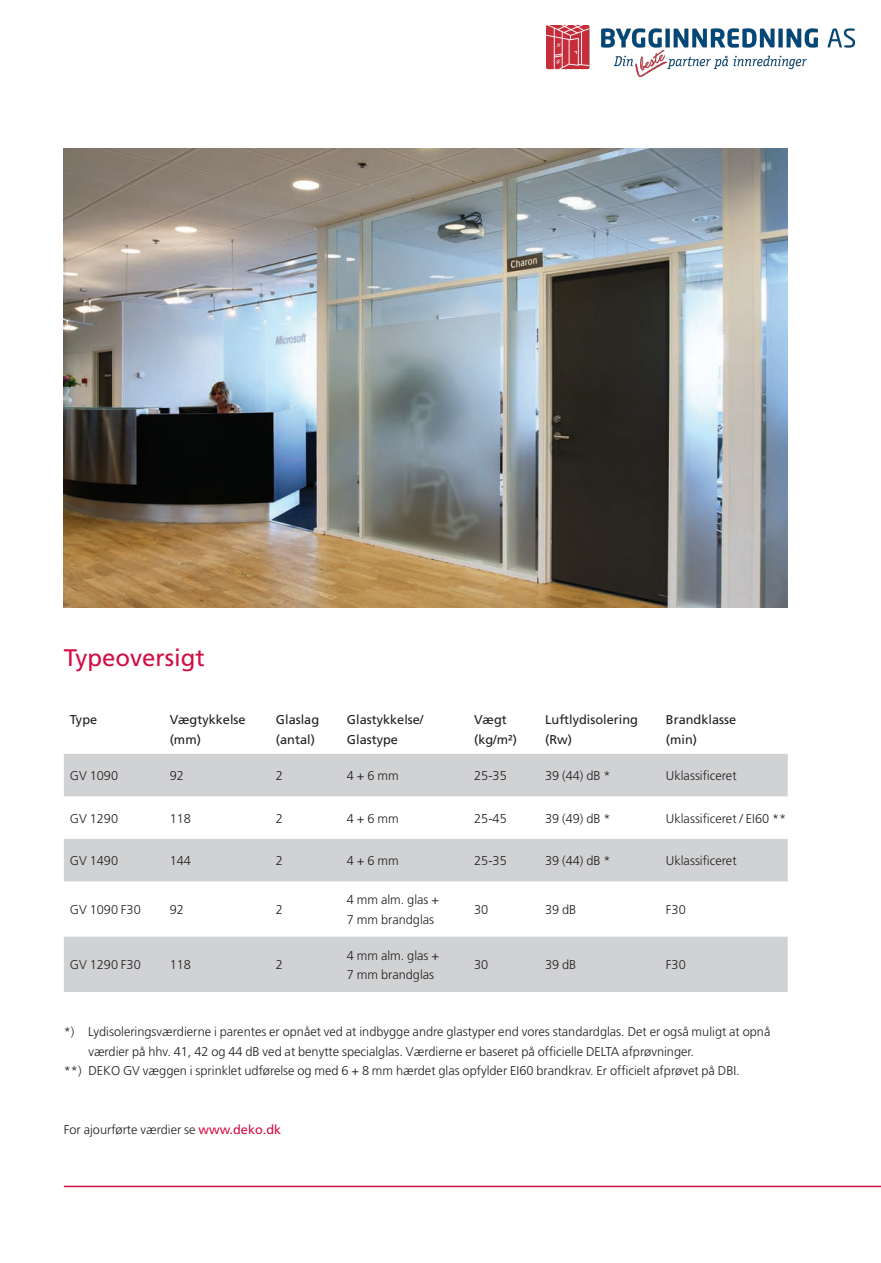
<style>
.page{position:relative;width:881px;height:1263px;background:#fff}
.page>*{position:absolute;margin:0;border:0;box-sizing:border-box;transform-origin:0 0}
.t1{font:24px "Frutiger";color:#d20d44}
.t2{font:300 12.75px/19.5px "Frutiger";color:#231f20}
.t3{font:12.75px/19.5px "Frutiger";color:#231f20}
.s1{font-weight:400;color:#d20d44}
</style>
<div class="page">
<hr style="left:64px;top:1186px;width:816px;height:1px;background:#d20d44">
<img style="left:64px;top:149px;width:723px;height:458px">
<svg style="left:64px;top:754px;width:723px;height:238px;fill:#d1d2d4"></svg>
<img style="left:546px;top:26px;width:308px;height:51px">
<p class="t1" style="left:64px;top:643px;width:142px">Typeoversigt</p>
<p class="t3" style="left:70px;top:710px;width:29px">Type</p>
<p class="t3" style="left:170px;top:710px;width:77px">Vægtykkelse (mm)</p>
<p class="t3" style="left:276px;top:710px;width:45px">Glaslag (antal)</p>
<p class="t3" style="left:347px;top:710px;width:78px">Glastykkelse/<br>Glastype</p>
<p class="t3" style="left:474px;top:710px;width:44px">Vægt (kg/m²)</p>
<p class="t3" style="left:545px;top:710px;width:94px">Luftlydisolering (Rw)</p>
<p class="t3" style="left:665px;top:710px;width:72px">Brandklasse (min)</p>
<p class="t2" style="left:70px;top:766px;width:50px">GV 1090</p>
<p class="t2" style="left:170px;top:766px;width:16px">92</p>
<p class="t2" style="left:276px;top:766px;width:9px">2</p>
<p class="t2" style="left:347px;top:766px;width:53px">4 + 6 mm</p>
<p class="t2" style="left:474px;top:766px;width:34px">25-35</p>
<p class="t2" style="left:545px;top:766px;width:67px">39 (44) dB *</p>
<p class="t2" style="left:665px;top:766px;width:72px">Uklassificeret</p>
<p class="t2" style="left:70px;top:808px;width:50px">GV 1290</p>
<p class="t2" style="left:170px;top:808px;width:23px">118</p>
<p class="t2" style="left:276px;top:808px;width:9px">2</p>
<p class="t2" style="left:347px;top:808px;width:53px">4 + 6 mm</p>
<p class="t2" style="left:474px;top:808px;width:34px">25-45</p>
<p class="t2" style="left:545px;top:808px;width:67px">39 (49) dB *</p>
<p class="t2" style="left:665px;top:808px;width:122px">Uklassificeret / EI60 **</p>
<p class="t2" style="left:70px;top:851px;width:50px">GV 1490</p>
<p class="t2" style="left:170px;top:851px;width:23px">144</p>
<p class="t2" style="left:276px;top:851px;width:9px">2</p>
<p class="t2" style="left:347px;top:851px;width:53px">4 + 6 mm</p>
<p class="t2" style="left:474px;top:851px;width:34px">25-35</p>
<p class="t2" style="left:545px;top:851px;width:67px">39 (44) dB *</p>
<p class="t2" style="left:665px;top:851px;width:72px">Uklassificeret</p>
<p class="t2" style="left:70px;top:900px;width:72px">GV 1090 F30</p>
<p class="t2" style="left:170px;top:900px;width:16px">92</p>
<p class="t2" style="left:276px;top:900px;width:9px">2</p>
<p class="t2" style="left:347px;top:890px;width:94px">4 mm alm. glas +<br>7 mm brandglas</p>
<p class="t2" style="left:474px;top:900px;width:16px">30</p>
<p class="t2" style="left:545px;top:900px;width:33px">39 dB</p>
<p class="t2" style="left:665px;top:900px;width:21px">F30</p>
<p class="t2" style="left:70px;top:955px;width:72px">GV 1290 F30</p>
<p class="t2" style="left:170px;top:955px;width:23px">118</p>
<p class="t2" style="left:276px;top:955px;width:9px">2</p>
<p class="t2" style="left:347px;top:945px;width:94px">4 mm alm. glas +<br>7 mm brandglas</p>
<p class="t2" style="left:474px;top:955px;width:16px">30</p>
<p class="t2" style="left:545px;top:955px;width:33px">39 dB</p>
<p class="t2" style="left:665px;top:955px;width:21px">F30</p>
<p class="t2" style="left:64px;top:1022px;width:707px">*) Lydisoleringsværdierne i parentes er opnået ved at indbygge andre glastyper end vores standardglas. Det er også muligt at opnå</p>
<p class="t2" style="left:88px;top:1041px;width:607px">værdier på hhv. 41, 42 og 44 dB ved at benytte specialglas. Værdierne er baseret på officielle DELTA afprøvninger.</p>
<p class="t2" style="left:64px;top:1061px;width:677px">**) DEKO GV væggen i sprinklet udførelse og med 6 + 8 mm hærdet glas opfylder EI60 brandkrav. Er officielt afprøvet på DBI.</p>
<p class="t2" style="left:64px;top:1119px;width:219px">For ajourførte værdier se <span class="s1">www.deko.dk</span></p>
</div>
